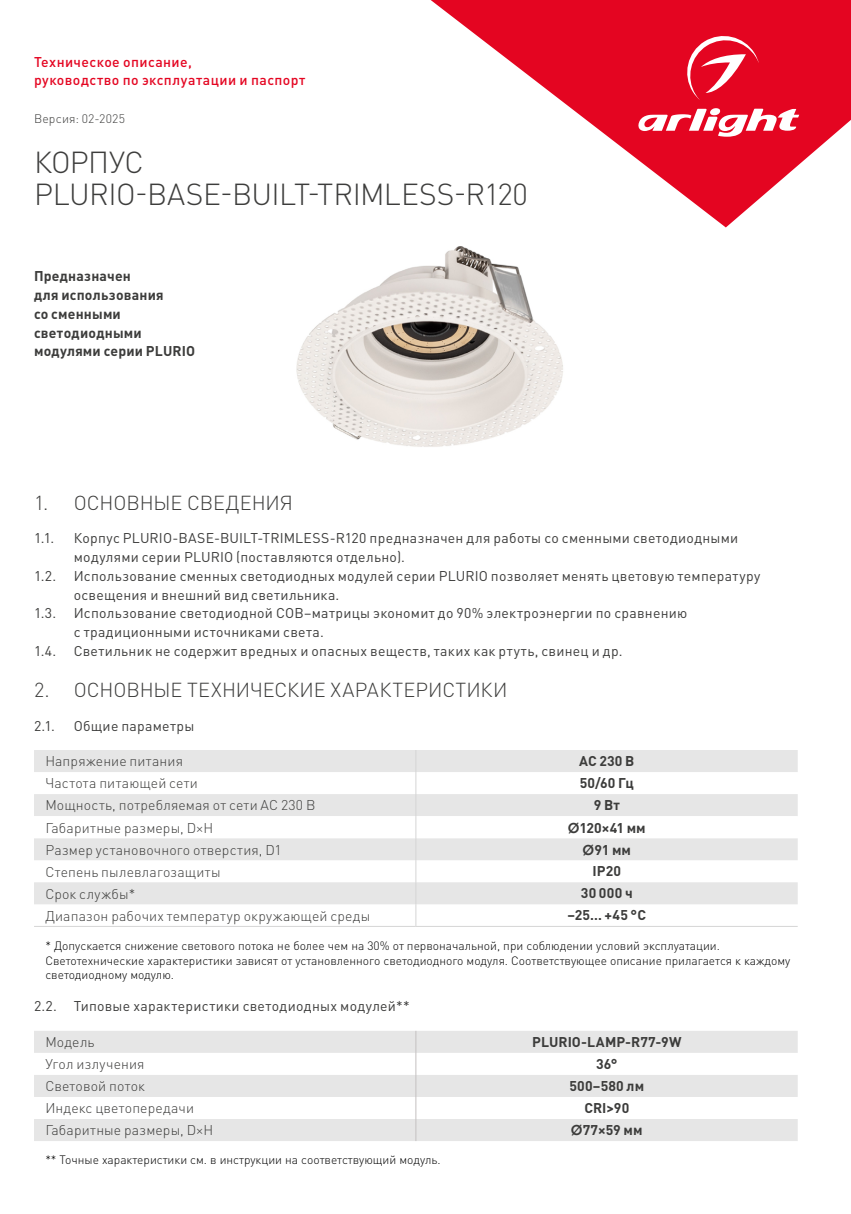
<style>
.page{position:relative;width:851px;height:1214px;background:#fff}
.page>*{position:absolute;margin:0;border:0;box-sizing:border-box;transform-origin:0 0}
.t1{font:300 30px/32px "DIN Pro";letter-spacing:-.02em;color:#3d3d3c}
.t2{font:300 20px "DIN Pro";letter-spacing:-.005em;color:#3c3c3b}
.t3{font:14px/18.8px "DIN Pro";letter-spacing:.02em;color:#3c3c3b}
.t4{font:300 14px "DIN Pro";letter-spacing:.01em;color:#3c3c3b}
.t5{font:700 14px/18.8px "DIN Pro";letter-spacing:.01em;color:#3c3c3b}
.t6{font:500 14px/18px "DIN Pro";letter-spacing:.03em;color:#e40521}
.t7{font:300 12.2px "DIN Pro";letter-spacing:.015em;color:#3d3d3c}
.t8{font:300 12px/14.4px "DIN Pro";color:#000}
.s1{font-family:"Century Gothic"}
</style>
<div class="page">
<svg style="left:430px;top:0;width:420px;height:227px;fill:#e40521"></svg>
<svg style="left:635px;top:108px;width:164px;height:29px"></svg>
<svg style="left:682px;top:33px;width:76px;height:67px;background:#e83148"></svg>
<svg style="left:34px;top:750px;width:763px;height:175px"></svg>
<hr style="left:34px;top:925px;width:382px;height:1px;background:#d5d5d5">
<hr style="left:416px;top:925px;width:381px;height:1px;background:#d5d5d5">
<svg style="left:34px;top:1030px;width:763px;height:110px"></svg>
<img style="left:296px;top:246px;width:267px;height:201px">
<p class="t6" style="left:34px;top:53px;width:273px">Техническое описание,<br>руководство по эксплуатации и паспорт</p>
<p class="t7" style="left:34px;top:110px;width:92px">Версия: 02-2025</p>
<h1 class="t1" style="left:34px;top:145px;width:495px">КОРПУС<br>PLURIO-BASE-BUILT-TRIMLESS-R120</h1>
<p class="t5" style="left:34px;top:266px;width:162px">Предназначен<br>для использования<br>со сменными светодиодными модулями серии PLURIO</p>
<h2 class="t2" style="left:34px;top:489px;width:260px">1. ОСНОВНЫЕ СВЕДЕНИЯ</h2>
<p class="t3" style="left:34px;top:528px;width:22px">1.1.</p>
<p class="t3" style="left:74px;top:528px;width:666px">Корпус PLURIO-BASE-BUILT-TRIMLESS-R120 предназначен для работы со сменными светодиодными модулями серии PLURIO (поставляются отдельно).</p>
<p class="t3" style="left:34px;top:565px;width:24px">1.2.</p>
<p class="t3" style="left:74px;top:565px;width:688px">Использование сменных светодиодных модулей серии PLURIO позволяет менять цветовую температуру освещения и внешний вид светильника.</p>
<p class="t3" style="left:34px;top:603px;width:24px">1.3.</p>
<p class="t3" style="left:74px;top:603px;width:615px">Использование светодиодной COB–матрицы экономит до 90% электроэнергии по сравнению</p>
<p class="t3" style="left:74px;top:622px;width:251px">с традиционными источниками света.</p>
<p class="t3" style="left:34px;top:640px;width:590px">1.4. Светильник не содержит вредных и опасных веществ, таких как ртуть, свинец и др.</p>
<h2 class="t2" style="left:34px;top:676px;width:475px">2. ОСНОВНЫЕ ТЕХНИЧЕСКИЕ ХАРАКТЕРИСТИКИ</h2>
<p class="t3" style="left:34px;top:715px;width:22px">2.1.</p>
<p class="t3" style="left:74px;top:715px;width:122px">Общие параметры</p>
<p class="t4" style="left:45px;top:751px;width:139px">Напряжение питания</p>
<p class="t5" style="left:579px;top:751px;width:57px">AC 230 В</p>
<p class="t4" style="left:45px;top:773px;width:154px">Частота питающей сети</p>
<p class="t5" style="left:579px;top:773px;width:56px">50/60 Гц</p>
<p class="t4" style="left:45px;top:795px;width:271px">Мощность, потребляемая от сети AC 230 В</p>
<p class="t5" style="left:593px;top:795px;width:28px">9 Вт</p>
<p class="t4" style="left:45px;top:817px;width:169px">Габаритные размеры, D×H</p>
<p class="t5" style="left:567px;top:817px;width:79px"><span class="s1">Ø</span>120×41 мм</p>
<p class="t4" style="left:45px;top:839px;width:238px">Размер установочного отверстия, D1</p>
<p class="t5" style="left:582px;top:839px;width:50px"><span class="s1">Ø</span>91 мм</p>
<p class="t4" style="left:45px;top:862px;width:177px">Степень пылевлагозащиты</p>
<p class="t5" style="left:592px;top:861px;width:30px">IP20</p>
<p class="t4" style="left:45px;top:884px;width:91px">Срок службы*</p>
<p class="t5" style="left:581px;top:883px;width:53px">30 000 ч</p>
<p class="t4" style="left:45px;top:906px;width:326px">Диапазон рабочих температур окружающей среды</p>
<p class="t5" style="left:567px;top:905px;width:80px">–25… +45 °С</p>
<p class="t8" style="left:45px;top:938px;width:746px">* Допускается снижение светового потока не более чем на 30% от первоначальной, при соблюдении условий эксплуатации.<br>Светотехнические характеристики зависят от установленного светодиодного модуля. Соответствующее описание прилагается к каждому светодиодному модулю.</p>
<p class="t3" style="left:34px;top:996px;width:377px">2.2. Типовые характеристики светодиодных модулей**</p>
<p class="t4" style="left:45px;top:1032px;width:51px">Модель</p>
<p class="t5" style="left:532px;top:1032px;width:151px">PLURIO-LAMP-R77-9W</p>
<p class="t4" style="left:45px;top:1054px;width:101px">Угол излучения</p>
<p class="t5" style="left:596px;top:1054px;width:23px">36°</p>
<p class="t4" style="left:45px;top:1076px;width:101px">Световой поток</p>
<p class="t5" style="left:569px;top:1076px;width:76px">500–580 лм</p>
<p class="t4" style="left:45px;top:1098px;width:150px">Индекс цветопередачи</p>
<p class="t5" style="left:584px;top:1098px;width:46px">CRI&gt;90</p>
<p class="t4" style="left:45px;top:1120px;width:169px">Габаритные размеры, D×H</p>
<p class="t5" style="left:571px;top:1120px;width:73px"><span class="s1">Ø</span>77×59 мм</p>
<p class="t8" style="left:45px;top:1152px;width:396px">** Точные характеристики см. в инструкции на соответствующий модуль.</p>
</div>
